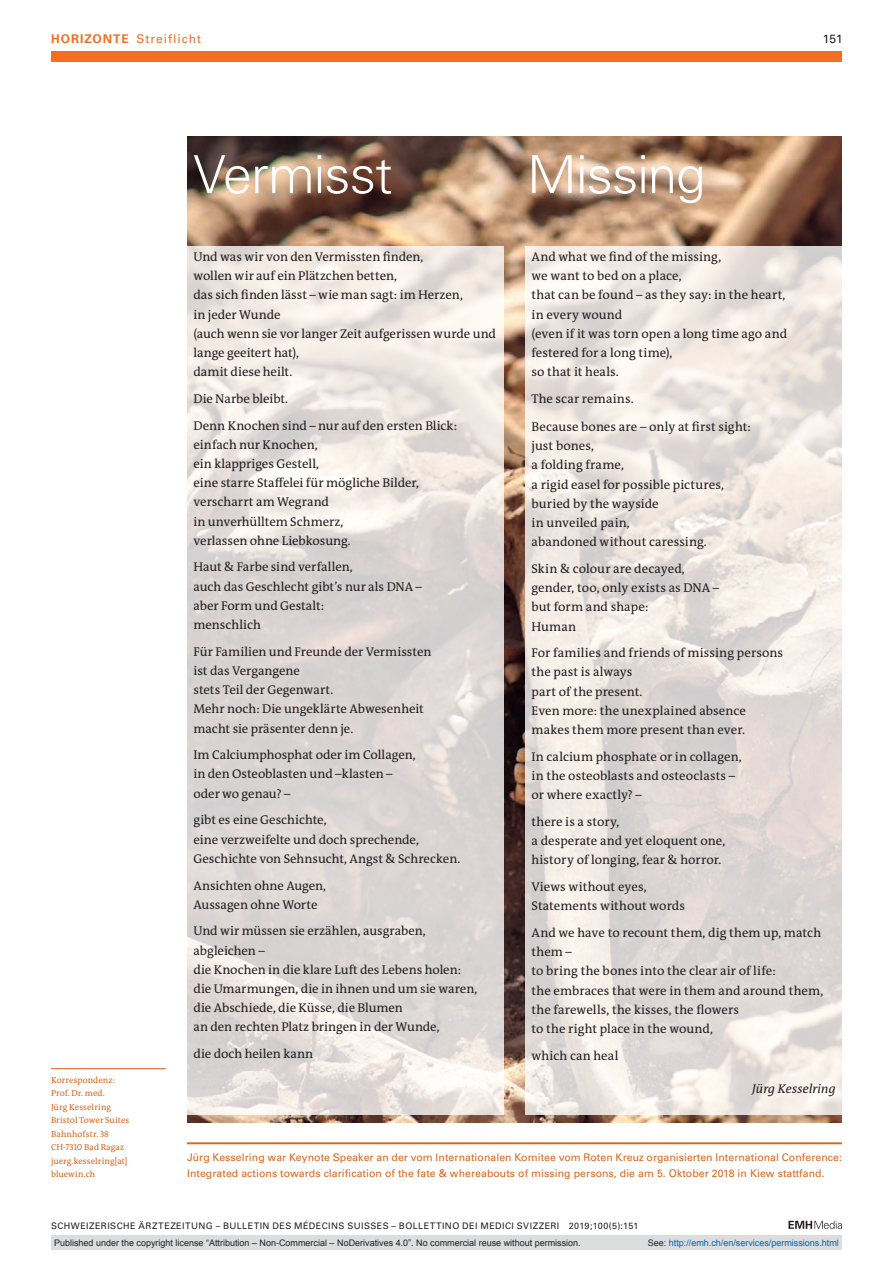
<style>
.page{position:relative;width:893px;height:1263px;background:#fff}
.page>*{position:absolute;margin:0;border:0;box-sizing:border-box;transform-origin:0 0}
.t1{font:300 52.5px "Univers LT Std";letter-spacing:-.02em;color:#fff}
.t2{font:12.75px/19.2px "The Antiqua B W5 Plain";color:#231f20}
.t3{font:italic 12.75px "The Antiqua B W5 Plain";letter-spacing:.005em;color:#231f20}
.t4{font:12px "Univers LT Std";letter-spacing:.08em;color:#f36e21}
.t5{font:12px "Univers LT Std";color:#231f20}
.t6{font:10.5px/15.8px "Univers LT Std";letter-spacing:.005em;color:#dc641c}
.t7{font:9px "Arial";color:#231f20}
.t8{font:9px "Univers LT Std";letter-spacing:.05em;color:#231f20}
.t9{font:9px "Arial";color:#0166b3}
.t10{font:8.7px/13.5px "The Antiqua B W5 Plain";letter-spacing:.005em;color:#dc641c}
.s1{font-weight:700}
.s2{color:#231f20}
</style>
<div class="page">
<svg style="left:788px;top:1221px;width:54px;height:8px"></svg>
<div style="left:51px;top:51px;width:791px;height:11px;background:#f36e21"></div>
<img style="left:187px;top:137px;width:655px;height:986px">
<hr style="left:51px;top:1068px;width:115px;height:1px;background:#dc641c">
<hr style="left:187px;top:1142px;width:655px;height:2px;background:#dc641c">
<svg style="left:187px;top:246px;width:317px;height:869px;background:#e3dcda"></svg>
<svg style="left:525px;top:246px;width:317px;height:869px;background:#e8e1dd"></svg>
<div style="left:51px;top:1235px;width:791px;height:15px;background:#dcdddf"></div>
<p class="t4" style="left:51px;top:31px;width:152px"><span class="s1">HORIZONTE</span> Streiflicht</p>
<p class="t5" style="left:823px;top:31px;width:22px">151</p>
<p class="t10" style="left:51px;top:1073px;width:80px">Korrespondenz:<br>Prof. Dr. med.<br>Jürg Kesselring<br>Bristol Tower Suites<br>Bahnhofstr. 38<br>CH-7310 Bad Ragaz juerg.kesselring[at] bluewin.ch</p>
<h1 class="t1" style="left:193px;top:143px;width:201px">Vermisst</h1>
<h1 class="t1" style="left:527px;top:143px;width:180px">Missing</h1>
<p class="t2" style="left:193px;top:247px;width:304px">Und was wir von den Vermissten finden,<br>wollen wir auf ein Plätzchen betten,<br>das sich finden lässt – wie man sagt: im Herzen,<br>in jeder Wunde<br>(auch wenn sie vor langer Zeit aufgerissen wurde und lange geeitert hat),<br>damit diese heilt.</p>
<p class="t2" style="left:193px;top:385px;width:265px;line-height:26.7px">Die Narbe bleibt.<br>Denn Knochen sind – nur auf den ersten Blick:</p>
<p class="t2" style="left:193px;top:435px;width:227px">einfach nur Knochen,<br>ein klappriges Gestell,<br>eine starre Staffelei für mögliche Bilder, verscharrt am Wegrand<br>in unverhülltem Schmerz,<br>verlassen ohne Liebkosung.</p>
<p class="t2" style="left:193px;top:558px;width:230px">Haut &amp; Farbe sind verfallen,<br>auch das Geschlecht gibt’s nur als DNA – aber Form und Gestalt:<br>menschlich</p>
<p class="t2" style="left:193px;top:642px;width:239px">Für Familien und Freunde der Vermissten ist das Vergangene<br>stets Teil der Gegenwart.<br>Mehr noch: Die ungeklärte Abwesenheit macht sie präsenter denn je.</p>
<p class="t2" style="left:193px;top:745px;width:224px">Im Calciumphosphat oder im Collagen, in den Osteoblasten und –klasten – oder wo genau? –</p>
<p class="t2" style="left:193px;top:810px;width:268px">gibt es eine Geschichte,<br>eine verzweifelte und doch sprechende,<br>Geschichte von Sehnsucht, Angst &amp; Schrecken.</p>
<p class="t2" style="left:193px;top:876px;width:134px">Ansichten ohne Augen,<br>Aussagen ohne Worte</p>
<p class="t2" style="left:193px;top:921px;width:285px">Und wir müssen sie erzählen, ausgraben, abgleichen –<br>die Knochen in die klare Luft des Lebens holen: die Umarmungen, die in ihnen und um sie waren, die Abschiede, die Küsse, die Blumen<br>an den rechten Platz bringen in der Wunde,</p>
<p class="t2" style="left:193px;top:1044px;width:121px">die doch heilen kann</p>
<p class="t2" style="left:531px;top:247px;width:257px">And what we find of the missing,<br>we want to bed on a place,<br>that can be found – as they say: in the heart, in every wound<br>(even if it was torn open a long time ago and festered for a long time),<br>so that it heals.</p>
<p class="t2" style="left:531px;top:389px;width:104px">The scar remains.</p>
<p class="t2" style="left:531px;top:417px;width:221px">Because bones are – only at first sight: just bones,<br>a folding frame,<br>a rigid easel for possible pictures, buried by the wayside<br>in unveiled pain,<br>abandoned without caressing.</p>
<p class="t2" style="left:531px;top:559px;width:189px">Skin &amp; colour are decayed, gender, too, only exists as DNA – but form and shape:<br>Human</p>
<p class="t2" style="left:531px;top:643px;width:253px">For families and friends of missing persons the past is always<br>part of the present.<br>Even more: the unexplained absence makes them more present than ever.</p>
<p class="t2" style="left:531px;top:747px;width:212px">In calcium phosphate or in collagen, in the osteoblasts and osteoclasts – or where exactly? –</p>
<p class="t2" style="left:531px;top:812px;width:195px">there is a story,<br>a desperate and yet eloquent one, history of longing, fear &amp; horror.</p>
<p class="t2" style="left:531px;top:877px;width:155px">Views without eyes,<br>Statements without words</p>
<p class="t2" style="left:531px;top:923px;width:293px">And we have to recount them, dig them up, match them –<br>to bring the bones into the clear air of life:<br>the embraces that were in them and around them, the farewells, the kisses, the flowers<br>to the right place in the wound,</p>
<p class="t2" style="left:531px;top:1046px;width:88px">which can heal</p>
<p class="t3" style="left:752px;top:1081px;width:85px">Jürg Kesselring</p>
<p class="t6" style="left:187px;top:1150px;width:656px">Jürg Kesselring war Keynote Speaker an der vom Internationalen Komitee vom Roten Kreuz organisierten International Conference:<br>Integrated actions towards clarification of the fate &amp; whereabouts of missing persons, die am 5. Oktober 2018 in Kiew stattfand.</p>
<p class="t8" style="left:51px;top:1220px;width:589px">SCHWEIZERISCHE ÄRZTEZEITUNG – BULLETIN DES MÉDECINS SUISSES – BOLLETTINO DEI MEDICI SVIZZERI 2019;100(5):151</p>
<p class="t7" style="left:54px;top:1237px;width:528px">Published under the copyright license “Attribution – Non-Commercial – NoDerivatives 4.0”. No commercial reuse without permission.</p>
<p class="t9" style="left:648px;top:1237px;width:193px"><span class="s2">See:</span> http://emh.ch/en/services/permissions.html</p>
</div>
